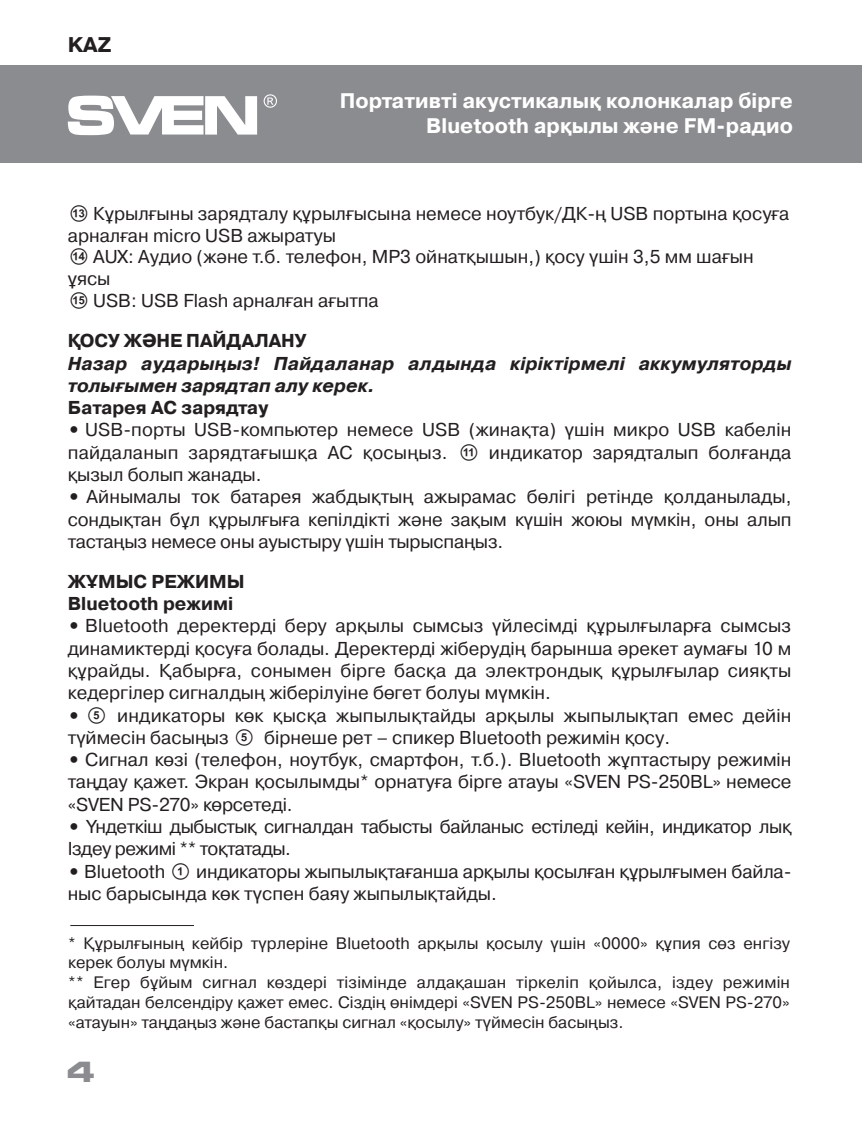
<style>
.page{position:relative;width:865px;height:1132px;background:#fff}
.page>*{position:absolute;margin:0;border:0;box-sizing:border-box;transform-origin:0 0}
.t1{font:700 28.35px "Micra";color:#8a8c8f}
.t2{font:700 21px/25.2px "Pragmatica";color:#fff;text-align:right}
.t3{font:700 21px "Pragmatica";color:#231f20}
.t4{font:18.55px/22.4px "Pragmatica";color:#231f20;text-align:justify}
.t5{font:18.55px/22.4px "Pragmatica";letter-spacing:-.02em;color:#231f20}
.t6{font:italic 700 18.55px/22.4px "Pragmatica";letter-spacing:.015em;color:#231f20}
.t7{font:700 18.55px/22.4px "Pragmatica";color:#231f20}
.t8{font:16.45px/19.9px "Pragmatica";color:#231f20}
.s1{font-family:"SVEN"}
.s2{font-weight:700}
</style>
<div class="page">
<div style="left:0;top:65px;width:861px;height:98px;background:#8a8c8f"></div>
<hr style="left:70px;top:924px;width:124px;height:1px;background:#231f20">
<svg style="left:68px;top:96px;width:189px;height:39px"></svg>
<svg style="left:263px;top:94px;width:14px;height:14px"></svg>
<p class="t3" style="left:68px;top:31px;width:45px">KAZ</p>
<p class="t2" style="left:340px;top:88px;width:454px">Портативті aкустикалық колонкалар бірге<br>Bluetooth арқылы және FM-радио</p>
<p class="t4" style="left:68px;top:203px;width:722px;text-align:left"><span class="s1">M</span> Кұрылғыны зарядталу құрылғысына немесе ноутбук/ДК-ң USB портына қосуға арналған micro USB ажыратуы<br><span class="s1">N</span> AUX: Аудио (және т.б. телефон, MP3 ойнатқышын,) қосу үшін 3,5 мм шағын ұясы<br><span class="s1">O</span> USB: USB Flash арналған ағытпа</p>
<p class="t7" style="left:68px;top:330px;width:240px">ҚОСУ ЖӘНЕ ПАЙДАЛАНУ</p>
<p class="t6" style="left:68px;top:352px;width:725px">Назар аударыңыз! Пайдаланар алдында кіріктірмелі аккумуляторды толығымен зарядтап алу керек.</p>
<p class="t7" style="left:68px;top:396px;width:202px">Батарея AC зарядтау</p>
<p class="t4" style="left:68px;top:419px;width:724px"><span class="s2">•</span> USB-порты USB-компьютер немесе USB (жинақта) үшін микро USB кабелін пайдаланып зарядтағышқа AC қосыңыз. <span class="s1">K</span> индикатор зарядталып болғанда қызыл болып жанады.</p>
<p class="t4" style="left:68px;top:486px;width:725px"><span class="s2">•</span> Айнымалы ток батарея жабдықтың ажырамас бөлігі ретінде қолданылады, сондықтан бұл құрылғыға кепілдікті және зақым күшін жоюы мүмкін, оны алып тастаңыз немесе оны ауыстыру үшін тырыспаңыз.</p>
<p class="t7" style="left:68px;top:570px;width:178px">ЖҰМЫС РЕЖИМЫ<br>Bluetooth режимі</p>
<p class="t4" style="left:68px;top:615px;width:725px"><span class="s2">•</span> Bluetooth деректерді беру арқылы сымсыз үйлесімді құрылғыларға сымсыз динамиктерді қосуға болады. Деректерді жіберудің барынша әрекет аумағы 10 м құрайды. Қабырға, сонымен бірге басқа да электрондық құрылғылар сияқты кедергілер сигналдың жіберілуіне бөгет болуы мүмкін.</p>
<p class="t4" style="left:68px;top:704px;width:725px"><span class="s2">•</span> <span class="s1">E</span> индикаторы көк қысқа жыпылықтайды арқылы жыпылықтап емес дейін түймесін басыңыз <span class="s1">E</span> бірнеше рет – спикер Bluetooth режимін қосу.</p>
<p class="t4" style="left:68px;top:748px;width:725px"><span class="s2">•</span> Сигнал көзі (телефон, ноутбук, смартфон, т.б.). Bluetooth жұптастыру режимін таңдау қажет. Экран қосылымды* орнатуға бірге атауы «SVEN PS-250BL» немесе «SVEN PS-270» көрсетеді.</p>
<p class="t5" style="left:68px;top:815px;width:725px"><span class="s2">•</span> Үндеткіш дыбыстық сигналдан табысты байланыс естіледі кейін, индикатор лық<br>Іздеу режимі ** тоқтатады.</p>
<p class="t4" style="left:68px;top:860px;width:725px"><span class="s2">•</span> Bluetooth <span class="s1">A</span> индикаторы жыпылықтағанша арқылы қосылған құрылғымен байла&shy;ныс барысында көк түспен баяу жыпылықтайды.</p>
<p class="t8" style="left:68px;top:933px;width:723px">* Құрылғының кейбір түрлеріне Bluetooth арқылы қосылу үшін «0000» құпия сөз енгізу керек болуы мүмкін.<br>** Егер бұйым сигнал көздері тізімінде алдақашан тіркеліп қойылса, іздеу режимін қайтадан белсендіру қажет емес. Сіздің өнімдері «SVEN PS-250BL» немесе «SVEN PS-270» «атауын» таңдаңыз және бастапқы сигнал «қосылу» түймесін басыңыз.</p>
<h1 class="t1" style="left:67px;top:1056px;width:31px">4</h1>
</div>
